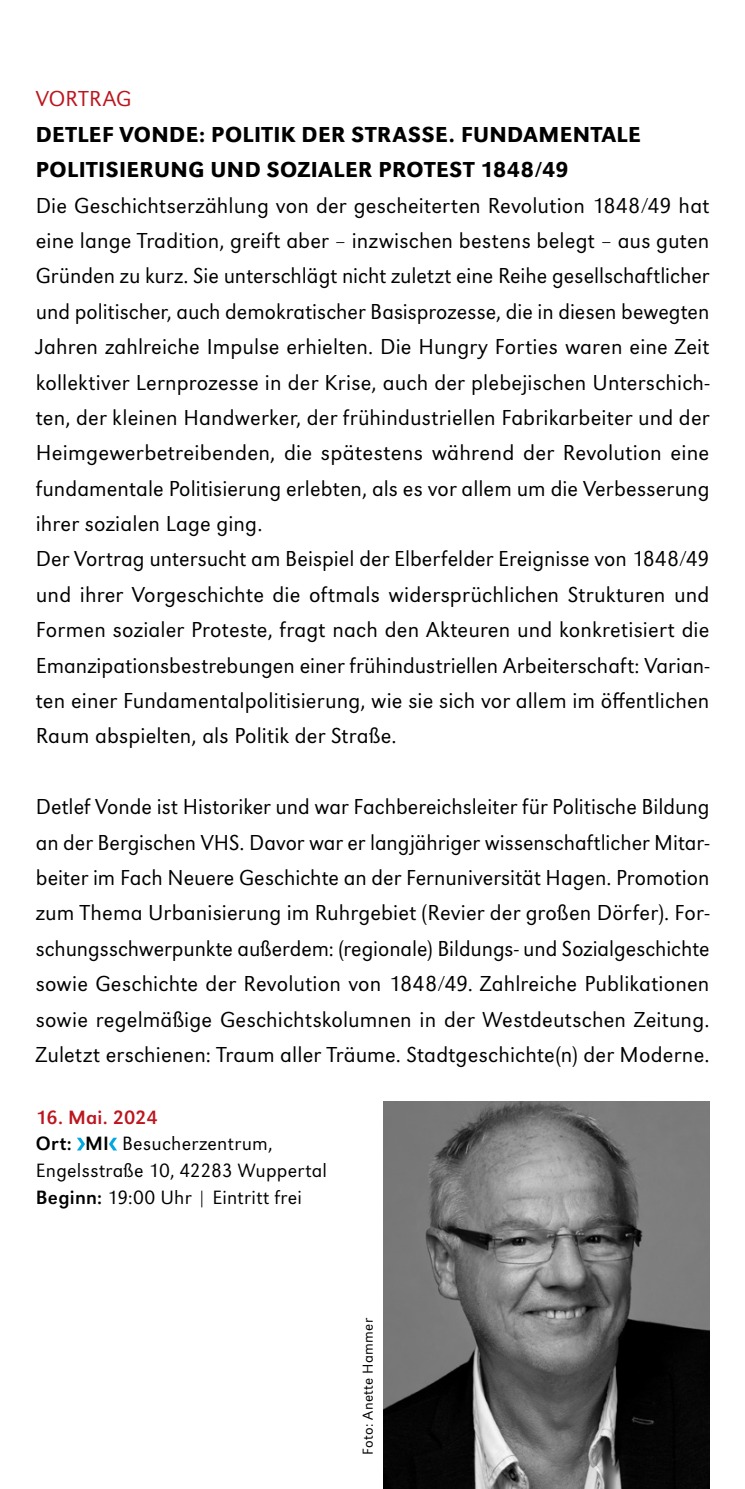
<style>
.page{position:relative;width:745px;height:1489px;background:#fff}
.page>*{position:absolute;margin:0;border:0;box-sizing:border-box;transform-origin:0 0}
.t1{font:300 22.5px/35.5px "URW Grotesk";letter-spacing:.005em;color:#000}
.t2{font:500 22.5px/35.2px "URW Grotesk";letter-spacing:.02em;color:#000}
.t3{font:300 22.5px "URW Grotesk";letter-spacing:.01em;color:#bc161f}
.t4{font:300 20px/26.5px "URW Grotesk";letter-spacing:.015em;color:#000}
.t5{font:300 15px "URW Grotesk";letter-spacing:.025em;color:#000}
.s1{font-weight:400;color:#bc161f}
.s2{font-weight:400}
</style>
<div class="page">
<svg style="left:77px;top:1137px;width:8px;height:13px"></svg>
<svg style="left:109px;top:1137px;width:8px;height:13px"></svg>
<img style="left:383px;top:1101px;width:326px;height:387px">
<p class="t3" style="left:36px;top:86px;width:97px">VORTRAG</p>
<p class="t2" style="left:36px;top:117px;width:606px">DETLEF VONDE: POLITIK DER STRASSE. FUNDAMENTALE<br>POLITISIERUNG UND SOZIALER PROTEST 1848/49</p>
<p class="t1" style="left:36px;top:187px;width:674px">Die Geschichtserzählung von der gescheiterten Revolution 1848/49 hat eine lange Tradition, greift aber – inzwischen bestens belegt – aus guten Gründen zu kurz. Sie unterschlägt nicht zuletzt eine Reihe gesellschaftlicher und politischer, auch demokratischer Basisprozesse, die in diesen bewegten Jahren zahlreiche Impulse erhielten. Die Hungry Forties waren eine Zeit kollektiver Lernprozesse in der Krise, auch der plebejischen Unterschich&shy;ten, der kleinen Handwerker, der frühindustriellen Fabrikarbeiter und der Heimgewerbetreibenden, die spätestens während der Revolution eine fundamentale Politisierung erlebten, als es vor allem um die Verbesserung ihrer sozialen Lage ging.<br>Der Vortrag untersucht am Beispiel der Elberfelder Ereignisse von 1848/49 und ihrer Vorgeschichte die oftmals widersprüchlichen Strukturen und Formen sozialer Proteste, fragt nach den Akteuren und konkretisiert die Emanzipationsbestrebungen einer frühindustriellen Arbeiterschaft: Varian&shy;ten einer Fundamentalpolitisierung, wie sie sich vor allem im öffentlichen Raum abspielten, als Politik der Straße.</p>
<p class="t1" style="left:36px;top:789px;width:674px;text-align:justify">Detlef Vonde ist Historiker und war Fachbereichsleiter für Politische Bildung an der Bergischen VHS. Davor war er langjähriger wissenschaftlicher Mitar&shy;beiter im Fach Neuere Geschichte an der Fernuniversität Hagen. Promotion zum Thema Urbanisierung im Ruhrgebiet (Revier der großen Dörfer). For&shy;schungsschwerpunkte außerdem: (regionale) Bildungs- und Sozialgeschichte sowie Geschichte der Revolution von 1848/49. Zahlreiche Publikationen sowie regelmäßige Geschichtskolumnen in der Westdeutschen Zeitung.<br>Zuletzt erschienen: Traum aller Träume. Stadtgeschichte(n) der Moderne.</p>
<p class="t4" style="left:36px;top:1104px;width:292px"><span class="s1">16. Mai. 2024<br></span><span class="s2">Ort: MI</span> Besucherzentrum,<br>Engelsstraße 10, 42283 Wuppertal<br><span class="s2">Beginn:</span> 19:00 Uhr | Eintritt frei</p>
<p class="t5" style="left:359px;top:1454px;width:138px;rotate:-90deg">Foto: Anette Hammer</p>
</div>
